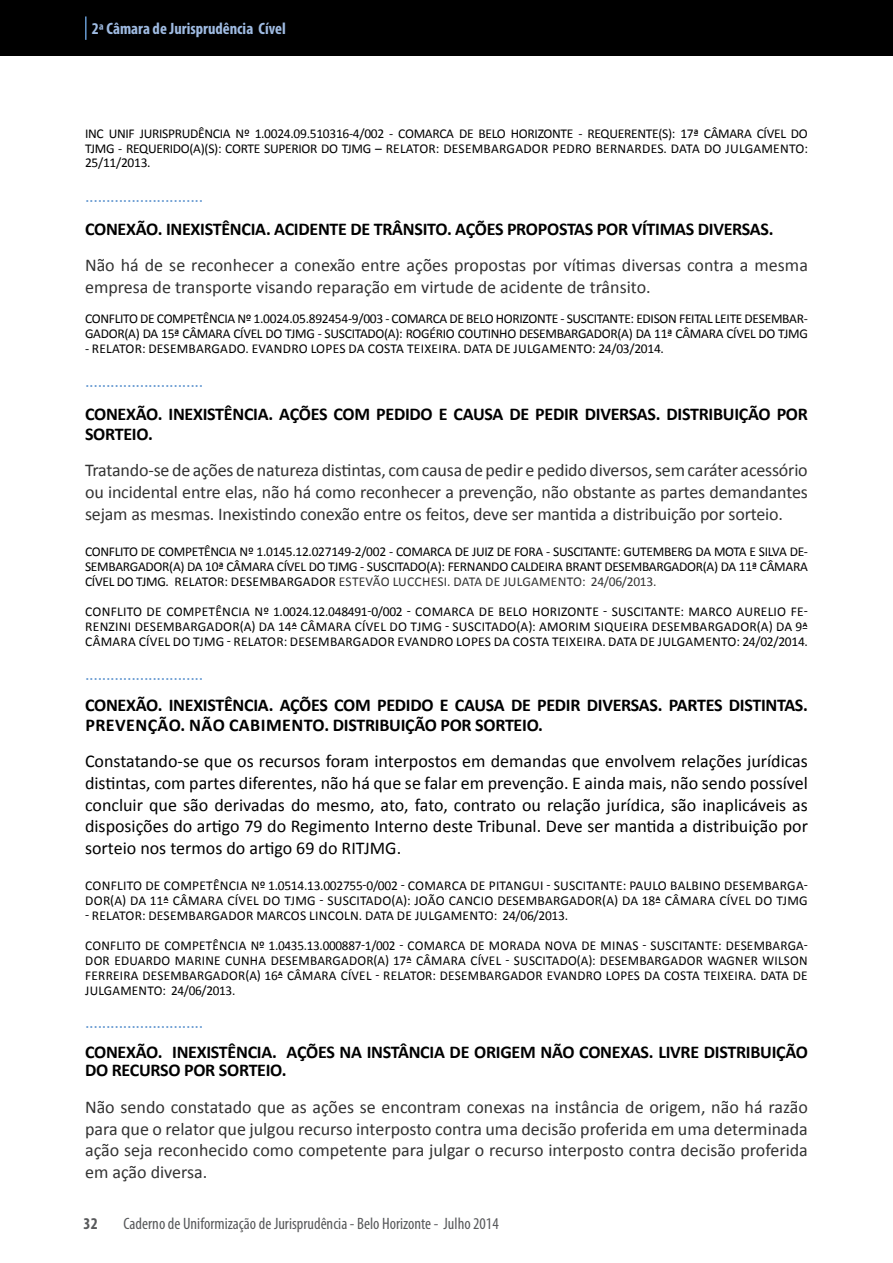
<style>
.page{position:relative;width:893px;height:1263px;background:#fff}
.page>*{position:absolute;margin:0;border:0;box-sizing:border-box;transform-origin:0 0}
.t1{font:18px/21.6px "Calibri";color:#333;text-align:justify}
.t2{font:18px/21.6px "Calibri";color:#000;text-align:justify}
.t3{font:700 18px/19.8px "Calibri";letter-spacing:-.015em;color:#000}
.t4{font:18px "Calibri";color:#6699d1}
.t5{font:condensed 16.5px "Myriad Pro";color:#58595b}
.t6{font:700 condensed 16.5px "Myriad Pro";color:#9fbbe2}
.t7{font:700 condensed 16.5px "Myriad Pro";color:#58595b}
.t8{font:13.5px/14.9px "Calibri";letter-spacing:-.02em;color:#000;text-align:justify}
.t9{font:13.5px/14.9px "Calibri";letter-spacing:.015em;color:#000}
.t10{font:13.5px "Calibri";letter-spacing:-.02em;color:#333}
.s1{color:#333}
</style>
<div class="page">
<div style="left:0;top:0;width:893px;height:56px;background:#000"></div>
<hr style="left:85px;top:16px;width:2px;height:24px;background:#6699d1">
<p class="t6" style="left:92px;top:18px;width:195px">2ª Câmara de Jurisprudência Cível</p>
<p class="t8" style="left:85px;top:126px;width:724px">INC UNIF JURISPRUDÊNCIA Nº 1.0024.09.510316-4/002 - COMARCA DE BELO HORIZONTE - REQUERENTE(S): 17ª CÂMARA CÍVEL DO<br>TJMG - REQUERIDO(A)(S): CORTE SUPERIOR DO TJMG – Relator</p>
<p class="t9" style="left:436px;top:141px;width:133px">: DesEMBARGADOR Pedro</p>
<p class="t8" style="left:596px;top:141px;width:16px">Bernardes</p>
<p class="t8" style="left:664px;top:141px;width:24px">. Data</p>
<p class="t8" style="left:704px;top:141px;width:31px">do julgamento</p>
<p class="t8" style="left:804px;top:141px;width:5px">:</p>
<p class="t8" style="left:85px;top:156px;width:67px">25/11/2013.</p>
<h1 class="t4" style="left:85px;top:185px;width:120px">............................</h1>
<h1 class="t3" style="left:85px;top:219px;width:690px">CONEXÃO. INEXISTÊNCIA. ACIDENTE DE TRÂNSITO. AÇÕES PROPOSTAS POR VÍTIMAS DIVERSAS.</h1>
<h1 class="t1" style="left:85px;top:255px;width:724px">Não há de se reconhecer a conexão entre ações propostas por vítimas diversas contra a mesma empresa de transporte visando reparação em virtude de acidente de trânsito.</h1>
<p class="t8" style="left:85px;top:311px;width:724px">CONFLITO DE COMPETÊNCIA Nº 1.0024.05.892454-9/003 - COMARCA DE BELO HORIZONTE - SUSCITANTE: EDISON FEITAL LEITE DESEMBAR-<br>GADOR(A) DA 15ª CÂMARA CÍVEL DO TJMG - SUSCITADO(A): ROGÉRIO COUTINHO DESEMBARGADOR(A) DA 11ª CÂMARA CÍVEL DO TJMG</p>
<p class="t8" style="left:85px;top:341px;width:23px">- Relator</p>
<p class="t9" style="left:142px;top:341px;width:126px">: DesEMBARGADO. Evandro</p>
<p class="t8" style="left:311px;top:341px;width:14px">Lopes</p>
<p class="t8" style="left:349px;top:341px;width:35px">da Costa</p>
<p class="t8" style="left:407px;top:341px;width:14px">Teixeira</p>
<p class="t8" style="left:457px;top:341px;width:70px">. Data de Julgamento</p>
<p class="t8" style="left:592px;top:341px;width:73px">: 24/03/2014.</p>
<h1 class="t4" style="left:85px;top:370px;width:120px">............................</h1>
<h1 class="t3" style="left:85px;top:404px;width:724px">CONEXÃO. INEXISTÊNCIA. AÇÕES COM PEDIDO E CAUSA DE PEDIR DIVERSAS. DISTRIBUIÇÃO POR<br>SORTEIO.</h1>
<p class="t1" style="left:85px;top:460px;width:724px">Tratando-se de ações de natureza distintas, com causa de pedir e pedido diversos, sem caráter acessório ou incidental entre elas, não há como reconhecer a prevenção, não obstante as partes demandantes sejam as mesmas. Inexistindo conexão entre os feitos, deve ser mantida a distribuição por sorteio.</p>
<p class="t8" style="left:85px;top:544px;width:724px">CONFLITO DE COMPETÊNCIA Nº 1.0145.12.027149-2/002 - COMARCA DE JUIZ DE FORA - SUSCITANTE: GUTEMBERG DA MOTA E SILVA DE-SEMBARGADOR(A) DA 10ª CÂMARA CÍVEL DO TJMG - SUSCITADO(A): FERNANDO CALDEIRA BRANT DESEMBARGADOR(A) DA 11ª CÂMARA CÍVEL DO TJMG. Relator</p>
<p class="t9" style="left:225px;top:574px;width:130px">: DesEMBARGADOR <span class="s1">Estevão</span></p>
<p class="t10" style="left:393px;top:573px;width:14px">Lucchesi</p>
<p class="t10" style="left:447px;top:573px;width:65px">. Data dejulgamento</p>
<p class="t10" style="left:582px;top:573px;width:76px">: 24/06/2013.</p>
<p class="t8" style="left:85px;top:604px;width:724px">CONFLITO DE COMPETÊNCIA Nº 1.0024.12.048491-0/002 - COMARCA DE BELO HORIZONTE - SUSCITANTE: MARCO AURELIO FE-RENZINI DESEMBARGADOR(A) DA 14ª CÂMARA CÍVEL DO TJMG - SUSCITADO(A): AMORIM SIQUEIRA DESEMBARGADOR(A) DA 9ª CÂMARA CÍVEL DO TJMG - Relator</p>
<p class="t9" style="left:284px;top:634px;width:130px">: DesEMBARGADOR Evandro</p>
<p class="t8" style="left:456px;top:634px;width:14px">Lopes</p>
<p class="t8" style="left:494px;top:634px;width:35px">da Costa</p>
<p class="t8" style="left:552px;top:634px;width:14px">Teixeira</p>
<p class="t8" style="left:602px;top:634px;width:65px">. Data dejulgamento</p>
<p class="t8" style="left:736px;top:634px;width:73px">: 24/02/2014.</p>
<h1 class="t4" style="left:85px;top:663px;width:120px">............................</h1>
<h1 class="t3" style="left:85px;top:695px;width:724px">CONEXÃO. INEXISTÊNCIA. AÇÕES COM PEDIDO E CAUSA DE PEDIR DIVERSAS. PARTES DISTINTAS.<br>PREVENÇÃO. NÃO</h1>
<h1 class="t3" style="left:229px;top:715px;width:12px">CABIMENTO</h1>
<h1 class="t3" style="left:324px;top:715px;width:220px">. DISTRIBUIÇÃO POR SORTEIO.</h1>
<p class="t2" style="left:85px;top:751px;width:724px">Constatando-se que os recursos foram interpostos em demandas que envolvem relações jurídicas distintas, com partes diferentes, não há que se falar em prevenção. E ainda mais, não sendo possível concluir que são derivadas do mesmo, ato, fato, contrato ou relação jurídica, são inaplicáveis as disposições do artigo 79 do Regimento Interno deste Tribunal. Deve ser mantida a distribuição por sorteio nos termos do artigo 69 do RITJMG.</p>
<p class="t9" style="left:85px;top:878px;width:724px">CONFLITO DE COMPETÊNCIA Nº 1.0514.13.002755-0/002 - COMARCA DE PITANGUI - SUSCITANTE: PAULO BALBINO DESEMBARGA-<br>DOR(A) DA 11ª CÂMARA CÍVEL DO TJMG - SUSCITADO(A): JOÃO CANCIO DESEMBARGADOR(A) DA 18ª CÂMARA CÍVEL DO TJMG</p>
<p class="t8" style="left:85px;top:908px;width:23px">- Relator</p>
<p class="t9" style="left:142px;top:908px;width:135px">: DesEMBARGADOR Marcos</p>
<p class="t8" style="left:309px;top:908px;width:14px">Lincoln</p>
<p class="t8" style="left:359px;top:908px;width:65px">. Data dejulgamento</p>
<p class="t8" style="left:494px;top:908px;width:76px">: 24/06/2013.</p>
<p class="t8" style="left:85px;top:938px;width:724px">CONFLITO DE COMPETÊNCIA Nº 1.0435.13.000887-1/002 - COMARCA DE MORADA NOVA DE MINAS - SUSCITANTE: DESEMBARGA-DOR EDUARDO MARINE CUNHA DESEMBARGADOR(A) 17ª CÂMARA CÍVEL - SUSCITADO(A): DESEMBARGADOR WAGNER WILSON FERREIRA DESEMBARGADOR(A) 16ª CÂMARA CÍVEL - Relator</p>
<p class="t9" style="left:432px;top:968px;width:130px">: DesEMBARGADOR Evandro</p>
<p class="t8" style="left:606px;top:968px;width:14px">Lopes</p>
<p class="t8" style="left:644px;top:968px;width:36px">da Costa</p>
<p class="t8" style="left:704px;top:968px;width:14px">Teixeira</p>
<p class="t8" style="left:753px;top:968px;width:23px">. Data</p>
<p class="t8" style="left:793px;top:968px;width:8px">de</p>
<p class="t8" style="left:85px;top:983px;width:9px">julgamento</p>
<p class="t8" style="left:162px;top:983px;width:74px">: 24/06/2013.</p>
<h1 class="t4" style="left:85px;top:1010px;width:120px">............................</h1>
<h1 class="t3" style="left:85px;top:1043px;width:724px;line-height:18px">CONEXÃO. INEXISTÊNCIA. AÇÕES NA INSTÂNCIA DE ORIGEM NÃO CONEXAS. LIVRE DISTRIBUIÇÃO<br>DO RECURSO POR SORTEIO.</h1>
<p class="t1" style="left:85px;top:1096px;width:724px">Não sendo constatado que as ações se encontram conexas na instância de origem, não há razão para que o relator que julgou recurso interposto contra uma decisão proferida em uma determinada ação seja reconhecido como competente para julgar o recurso interposto contra decisão proferida em ação diversa.</p>
<p class="t7" style="left:84px;top:1213px;width:16px">32</p>
<p class="t5" style="left:124px;top:1214px;width:376px">Caderno de Uniformização de Jurisprudência - Belo Horizonte - Julho 2014</p>
</div>
